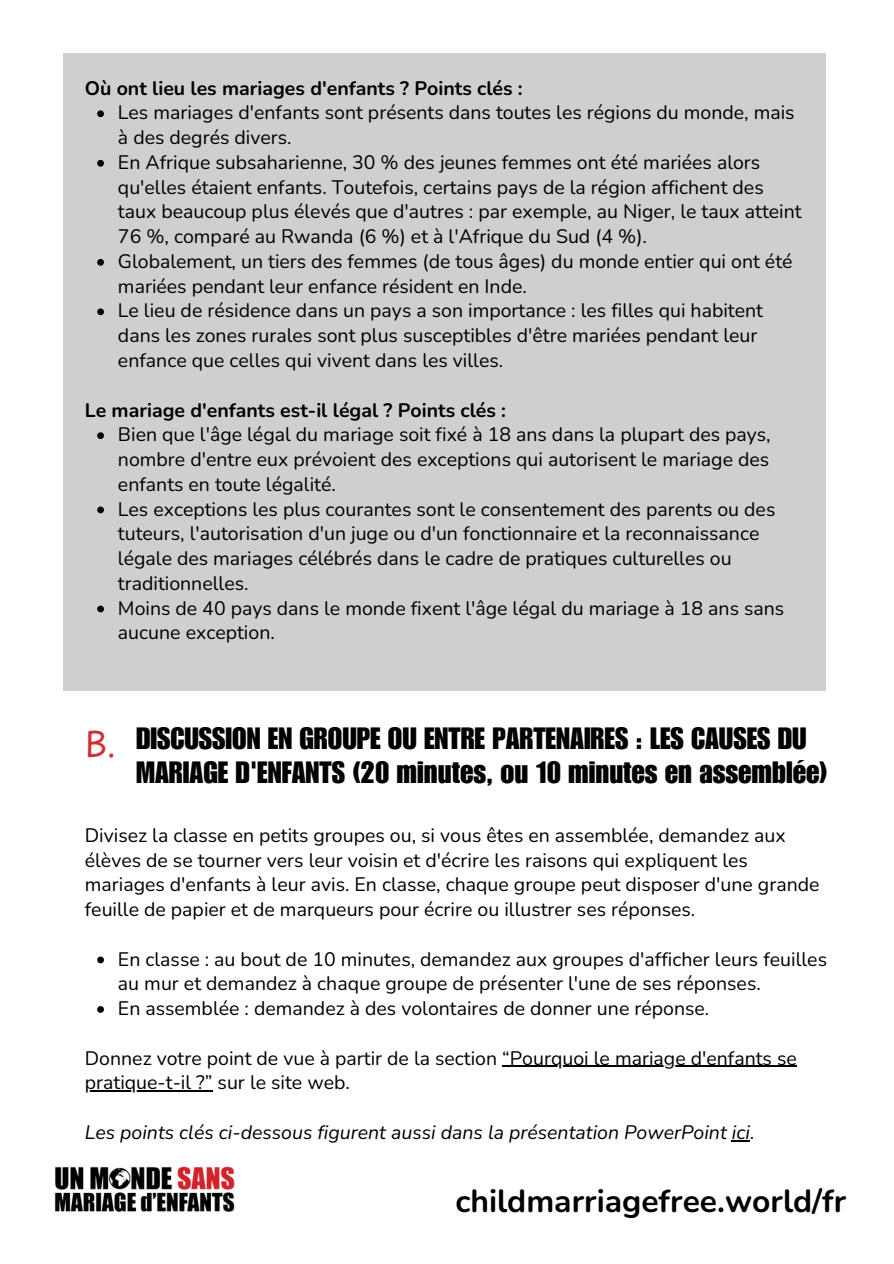
<style>
.page{position:relative;width:894px;height:1264px;background:#fff}
.page>*{position:absolute;margin:0;border:0;box-sizing:border-box;transform-origin:0 0}
.t1{font:33.9px "Playpen Sans";color:#d22d35}
.t2{font:700 31.8px "Nunito";color:#000}
.t3{font:30px/34.8px "Impact LT Std";color:#000}
.t4{font:19.5px/24.8px "Nunito";color:#000}
.t5{font:700 19.5px "Nunito";color:#000}
.t6{font:italic 19.5px "Nunito";color:#000}
.s1{font-style:normal}
</style>
<div class="page">
<div style="left:63px;top:53px;width:761px;height:638px;background:#cfced0"></div>
<svg style="left:97px;top:110px;width:7px;height:7px"></svg>
<svg style="left:97px;top:160px;width:7px;height:7px"></svg>
<svg style="left:97px;top:259px;width:7px;height:7px"></svg>
<svg style="left:97px;top:308px;width:7px;height:7px"></svg>
<svg style="left:97px;top:432px;width:7px;height:7px"></svg>
<svg style="left:97px;top:506px;width:7px;height:7px"></svg>
<svg style="left:97px;top:605px;width:7px;height:7px"></svg>
<svg style="left:97px;top:956px;width:7px;height:7px"></svg>
<svg style="left:97px;top:1006px;width:7px;height:6px"></svg>
<hr style="left:502px;top:1065px;width:294px;height:1px;background:#000">
<hr style="left:85px;top:1090px;width:127px;height:1px;background:#000">
<svg style="left:731px;top:1140px;width:18px;height:1px"></svg>
<img style="left:54px;top:1166px;width:181px;height:46px">
<h4 class="t5" style="left:85px;top:75px;width:439px">Où ont lieu les mariages d'enfants ? Points clés :</h4>
<p class="t4" style="left:118px;top:101px;width:678px">Les mariages d'enfants sont présents dans toutes les régions du monde, mais à des degrés divers.</p>
<p class="t4" style="left:118px;top:150px;width:685px">En Afrique subsaharienne, 30 % des jeunes femmes ont été mariées alors qu'elles étaient enfants. Toutefois, certains pays de la région affichent des taux beaucoup plus élevés que d'autres : par exemple, au Niger, le taux atteint 76 %, comparé au Rwanda (6 %) et à l'Afrique du Sud (4 %).</p>
<p class="t4" style="left:118px;top:249px;width:676px">Globalement, un tiers des femmes (de tous âges) du monde entier qui ont été mariées pendant leur enfance résident en Inde.</p>
<p class="t4" style="left:118px;top:299px;width:646px">Le lieu de résidence dans un pays a son importance : les filles qui habitent dans les zones rurales sont plus susceptibles d'être mariées pendant leur enfance que celles qui vivent dans les villes.</p>
<h4 class="t5" style="left:85px;top:397px;width:422px">Le mariage d'enfants est-il légal ? Points clés :</h4>
<p class="t4" style="left:118px;top:422px;width:654px;text-align:justify">Bien que l'âge légal du mariage soit fixé à 18 ans dans la plupart des pays, nombre d'entre eux prévoient des exceptions qui autorisent le mariage des enfants en toute légalité.</p>
<p class="t4" style="left:118px;top:497px;width:658px">Les exceptions les plus courantes sont le consentement des parents ou des tuteurs, l'autorisation d'un juge ou d'un fonctionnaire et la reconnaissance légale des mariages célébrés dans le cadre de pratiques culturelles ou traditionnelles.</p>
<p class="t4" style="left:118px;top:596px;width:667px">Moins de 40 pays dans le monde fixent l'âge légal du mariage à 18 ans sans aucune exception.</p>
<h3 class="t1" style="left:85px;top:717px;width:33px">B.</h3>
<h1 class="t3" style="left:136px;top:724px;width:693px">DISCUSSION EN GROUPE OU ENTRE PARTENAIRES : LES CAUSES DU<br>MARIAGE D'ENFANTS (20 minutes, ou 10 minutes en assemblée)</h1>
<p class="t4" style="left:85px;top:823px;width:736px">Divisez la classe en petits groupes ou, si vous êtes en assemblée, demandez aux élèves de se tourner vers leur voisin et d'écrire les raisons qui expliquent les mariages d'enfants à leur avis. En classe, chaque groupe peut disposer d'une grande feuille de papier et de marqueurs pour écrire ou illustrer ses réponses.</p>
<p class="t4" style="left:118px;top:946px;width:710px">En classe : au bout de 10 minutes, demandez aux groupes d'afficher leurs feuilles au mur et demandez à chaque groupe de présenter l'une de ses réponses.</p>
<p class="t4" style="left:118px;top:996px;width:592px">En assemblée : demandez à des volontaires de donner une réponse.</p>
<p class="t4" style="left:85px;top:1045px;width:713px">Donnez votre point de vue à partir de la section “Pourquoi le mariage d'enfants se</p>
<p class="t4" style="left:85px;top:1070px;width:266px">pratique-t-il ?” sur le site web.</p>
<p class="t6" style="left:85px;top:1119px;width:671px">Les points clés ci-dessous figurent aussi dans la présentation PowerPoint ici<span class="s1">.</span></p>
<h2 class="t2" style="left:455px;top:1179px;width:392px">childmarriagefree.world/fr</h2>
</div>
